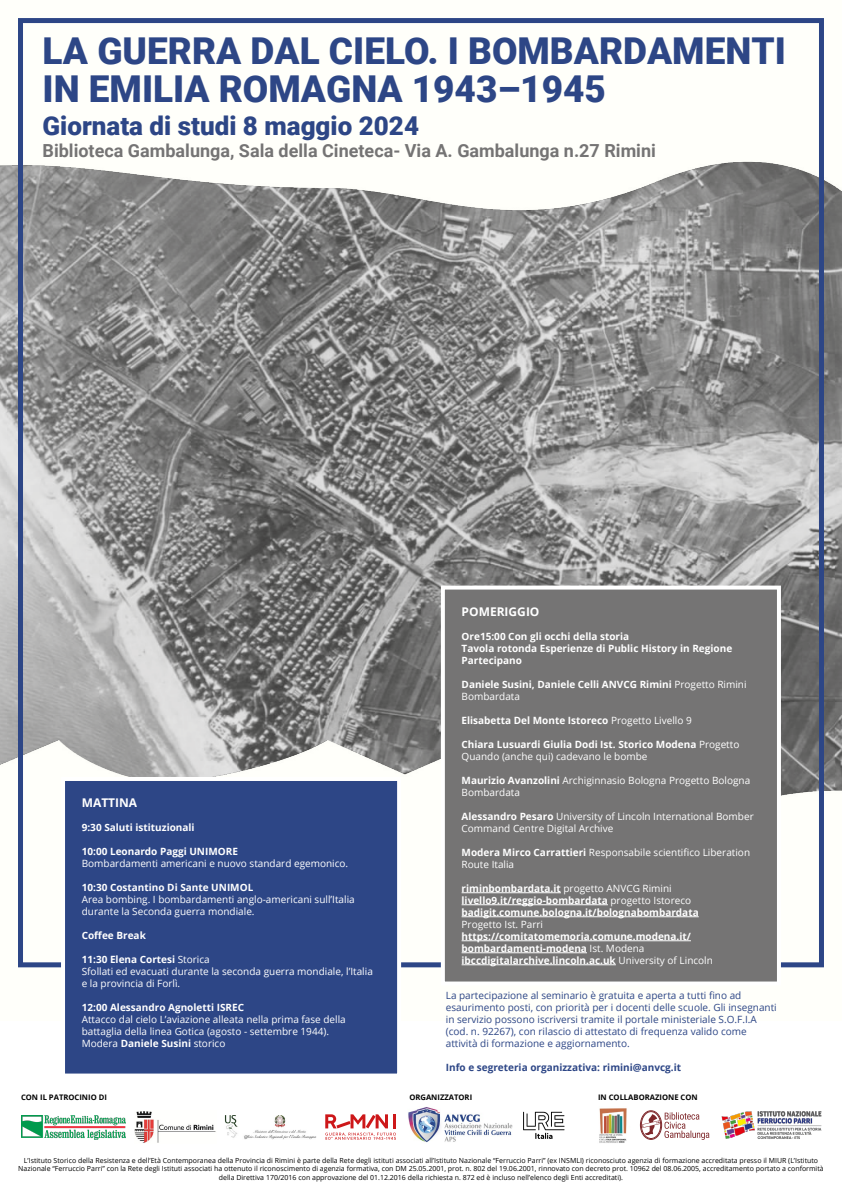
<style>
.page{position:relative;width:842px;height:1191px;background:#fff}
.page>*{position:absolute;margin:0;border:0;box-sizing:border-box;transform-origin:0 0}
.t1{font:900 37px/38px "Roboto";color:#2d4686}
.t2{font:900 26px "Roboto";color:#2d4686}
.t3{font:700 18px "Roboto";color:#757474}
.t4{font:700 12px "Open Sans";color:#fff}
.t5{font:700 10px/12px "Open Sans";color:#fff}
.t6{font:10px/12px "Open Sans";color:#fff}
.t7{font:10px/12px "Open Sans";color:#2d4686}
.t8{font:700 10px "Open Sans";color:#2d4686}
.t9{font:700 7.6px "Open Sans";color:#000}
.t10{font:7px/8.4px "Open Sans";color:#000;text-align:center}
.s1{font-weight:700}
.s2{font-weight:400}
</style>
<div class="page">
<img style="left:0;top:261px;width:842px;height:479px">
<img style="left:0;top:740px;width:842px;height:228px">
<img style="left:0;top:161px;width:842px;height:100px">
<div style="left:18px;top:18px;width:806px;height:949px;border:5px solid #2d4686"></div>
<div style="left:61px;top:777px;width:340px;height:300px;background:#2d4686;border:4px solid #fff"></div>
<div style="left:441px;top:585px;width:340px;height:400px;background:#757474;border:4px solid #fff"></div>
<hr style="left:462px;top:892px;width:99px;height:1px;background:#fff">
<hr style="left:462px;top:904px;width:146px;height:1px;background:#fff">
<hr style="left:462px;top:916px;width:237px;height:1px;background:#fff">
<hr style="left:462px;top:940px;width:229px;height:1px;background:#fff">
<hr style="left:462px;top:952px;width:125px;height:1px;background:#fff">
<hr style="left:462px;top:964px;width:154px;height:1px;background:#fff">
<img style="left:21px;top:1115px;width:105px;height:24px">
<img style="left:134px;top:1111px;width:82px;height:32px">
<svg style="left:325px;top:1114px;width:71px;height:25px"></svg>
<img style="left:408px;top:1107px;width:105px;height:36px">
<img style="left:523px;top:1111px;width:42px;height:28px">
<img style="left:599px;top:1108px;width:28px;height:35px">
<div style="left:640px;top:1110px;width:22px;height:29px;border:1px solid #7e272a;border-radius:50%"></div>
<div style="left:641px;top:1111px;width:20px;height:27px;border:1px solid #7e272a;border-radius:50%"></div>
<svg style="left:641px;top:1112px;width:68px;height:27px"></svg>
<img style="left:721px;top:1111px;width:101px;height:28px">
<img style="left:225px;top:1115px;width:91px;height:24px">
<h1 class="t1" style="left:43px;top:30px;width:745px">LA GUERRA DAL CIELO. I BOMBARDAMENTI<br>IN EMILIA ROMAGNA 1943–1945</h1>
<h2 class="t2" style="left:43px;top:108px;width:378px">Giornata di studi 8 maggio 2024</h2>
<h3 class="t3" style="left:43px;top:138px;width:615px">Biblioteca Gambalunga, Sala della Cineteca- Via A. Gambalunga n.27 Rimini</h3>
<p class="t4" style="left:82px;top:794px;width:57px">MATTINA</p>
<p class="t5" style="left:82px;top:821px;width:114px">9:30 Saluti istituzionali</p>
<p class="t5" style="left:82px;top:845px;width:158px">10:00 Leonardo Paggi UNIMORE</p>
<p class="t6" style="left:82px;top:857px;width:268px">Bombardamenti americani e nuovo standard egemonico.</p>
<p class="t5" style="left:82px;top:881px;width:173px">10:30 Costantino Di Sante UNIMOL</p>
<p class="t6" style="left:82px;top:893px;width:275px">Area bombing. I bombardamenti anglo-americani sull’Italia durante la Seconda guerra mondiale.</p>
<p class="t5" style="left:82px;top:929px;width:66px">Coffee Break</p>
<p class="t6" style="left:82px;top:953px;width:293px"><span class="s1">11:30 Elena Cortesi</span> Storica<br>Sfollati ed evacuati durante la seconda guerra mondiale, l’Italia e la provincia di Forlì.</p>
<p class="t5" style="left:82px;top:1001px;width:164px">12:00 Alessandro Agnoletti ISREC</p>
<p class="t6" style="left:82px;top:1013px;width:266px">Attacco dal cielo L’aviazione alleata nella prima fase della battaglia della linea Gotica (agosto - settembre 1944).<br>Modera <span class="s1">Daniele Susini</span> storico</p>
<p class="t4" style="left:462px;top:603px;width:79px">POMERIGGIO</p>
<p class="t5" style="left:462px;top:630px;width:272px">Ore15:00 Con gli occhi della storia<br>Tavola rotonda Esperienze di Public History in Regione<br>Partecipano</p>
<p class="t5" style="left:462px;top:678px;width:286px">Daniele Susini, Daniele Celli ANVCG Rimini <span class="s2">Progetto Rimini<br>Bombardata</span></p>
<p class="t5" style="left:462px;top:714px;width:232px">Elisabetta Del Monte Istoreco <span class="s2">Progetto Livello 9</span></p>
<p class="t5" style="left:462px;top:738px;width:279px">Chiara Lusuardi Giulia Dodi Ist. Storico Modena <span class="s2">Progetto<br>Quando (anche qui) cadevano le bombe</span></p>
<p class="t6" style="left:462px;top:774px;width:290px"><span class="s1">Maurizio Avanzolini</span> Archiginnasio Bologna Progetto Bologna<br>Bombardata</p>
<p class="t6" style="left:462px;top:810px;width:294px"><span class="s1">Alessandro Pesaro</span> University of Lincoln International Bomber<br>Command Centre Digital Archive</p>
<p class="t6" style="left:462px;top:846px;width:290px"><span class="s1">Modera Mirco Carrattieri</span> Responsabile scientifico Liberation<br>Route Italia</p>
<p class="t5" style="left:462px;top:882px;width:239px">riminbombardata.it <span class="s2">progetto ANVCG Rimini </span>livello9.it/reggio-bombardata <span class="s2">progetto Istoreco </span>badigit.comune.bologna.it/bolognabombardata</p>
<p class="t6" style="left:462px;top:918px;width:83px">Progetto Ist. Parri</p>
<p class="t5" style="left:462px;top:930px;width:253px">https://comitatomemoria.comune.modena.it/ bombardamenti-modena <span class="s2">Ist. Modena </span>ibccdigitalarchive.lincoln.ac.uk <span class="s2">University of Lincoln</span></p>
<p class="t7" style="left:446px;top:988px;width:332px">La partecipazione al seminario è gratuita e aperta a tutti fino ad esaurimento posti, con priorità per i docenti delle scuole. Gli insegnanti in servizio possono iscriversi tramite il portale ministeriale S.O.F.I.A (cod. n. 92267), con rilascio di attestato di frequenza valido come attività di formazione e aggiornamento.</p>
<p class="t8" style="left:446px;top:1060px;width:237px">Info e segreteria organizzativa: rimini@anvcg.it</p>
<p class="t9" style="left:21px;top:1091px;width:87px">CON IL PATROCINIO DI</p>
<p class="t9" style="left:409px;top:1091px;width:64px">ORGANIZZATORI</p>
<p class="t9" style="left:598px;top:1091px;width:101px">IN COLLABORAZIONE CON</p>
<p class="t10" style="left:18px;top:1156px;width:807px">L’Istituto Storico della Resistenza e dell’Età Contemporanea della Provincia di Rimini è parte della Rete degli istituti associati all’Istituto Nazionale “Ferruccio Parri” (ex INSMLI) riconosciuto agenzia di formazione accreditata presso il MIUR (L’Istituto<br>Nazionale “Ferruccio Parri” con la Rete degli Istituti associati ha ottenuto il riconoscimento di agenzia formativa, con DM 25.05.2001, prot. n. 802 del 19.06.2001, rinnovato con decreto prot. 10962 del 08.06.2005, accreditamento portato a conformità della Direttiva 170/2016 con approvazione del 01.12.2016 della richiesta n. 872 ed è incluso nell’elenco degli Enti accreditati).</p>
</div>
